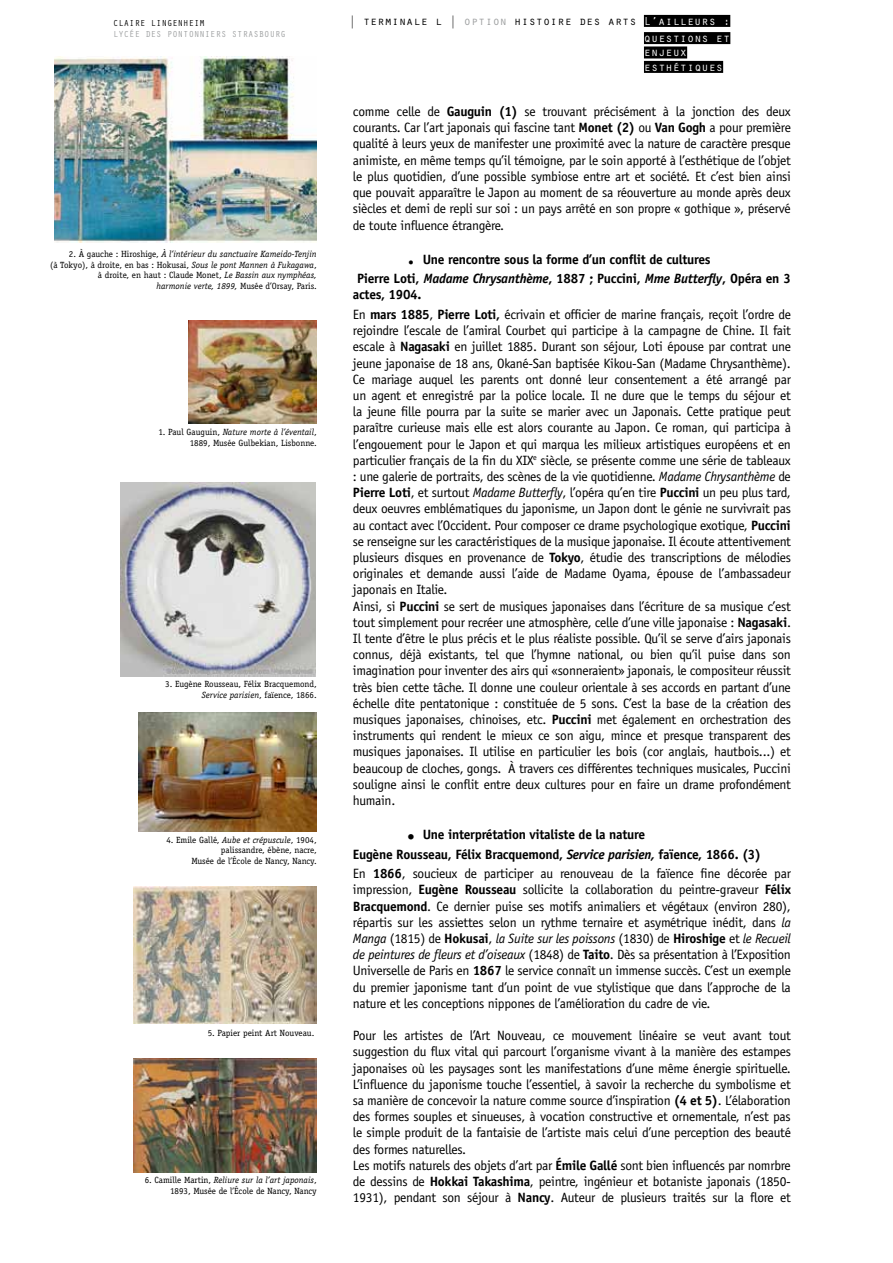
<style>
.page{position:relative;width:893px;height:1263px;background:#fff}
.page>*{position:absolute;margin:0;border:0;box-sizing:border-box;transform-origin:0 0}
.t1{font:13.5px/16.2px "Officina Sans Std";letter-spacing:-.02em;color:#000}
.t2{font:700 13.5px/19.5px "Officina Sans Std";letter-spacing:-.02em;color:#000}
.t3{font:12px/17.2px "Orator Std";color:#000;text-align:right}
.t4{font:12px/14.4px "Orator Std";color:#fff}
.t5{font:9px/10.5px "Officina Serif Std";color:#000;text-align:right}
.t6{font:italic 9px/10.5px "Officina Serif Std";color:#000;text-align:right}
.t7{font:9px "Orator Std";color:#9c9e9f}
.t8{font:9px "Orator Std";color:#000}
.s1{font-style:normal}
.s2{font-style:italic}
.s3{color:#9c9e9f}
.s4{color:#fff}
.s5{font-weight:700}
.s6{font-weight:400;font-size:28.5px}
.s7{font-size:28.5px}
.s8{font-weight:400}
</style>
<div class="page">
<div style="left:644px;top:15px;width:86px;height:12px;background:#000"></div>
<div style="left:644px;top:32px;width:86px;height:12px;background:#000"></div>
<div style="left:644px;top:46px;width:43px;height:12px;background:#000"></div>
<div style="left:644px;top:61px;width:79px;height:12px;background:#000"></div>
<img style="left:189px;top:320px;width:128px;height:104px">
<img style="left:133px;top:1058px;width:184px;height:114px">
<img style="left:138px;top:713px;width:178px;height:118px">
<img style="left:54px;top:56px;width:263px;height:187px">
<img style="left:133px;top:887px;width:184px;height:136px">
<img style="left:120px;top:482px;width:196px;height:195px">
<p class="t8" style="left:113px;top:17px;width:93px">CLAIRE LINGENHEIM</p>
<p class="t7" style="left:113px;top:28px;width:174px">LYCÉE DES PONTONNIERS STRASBOURG</p>
<p class="t6" style="left:50px;top:249px;width:268px"><span class="s1">2. À gauche : Hiroshige,</span> À l’intérieur du sanctuaire Kameido-Tenjin<br><span class="s1">(à Tokyo), à droite, en bas : Hokusai,</span> Sous le pont Mannen à Fukagawa<span class="s1">, à droite, en haut : Claude Monet,</span> Le Bassin aux nymphéas,<br>harmonie verte, 1899, <span class="s1">Musée d’Orsay, Paris.</span></p>
<p class="t5" style="left:158px;top:427px;width:160px">1. Paul Gauguin, <span class="s2">Nature morte à l’éventail</span>,<br>1889, Musée Gulbekian, Lisbonne.</p>
<p class="t5" style="left:165px;top:678px;width:153px">3. Eugène Rousseau, Félix Bracquemond,<br><span class="s2">Service parisien</span>, faïence, 1866.</p>
<p class="t5" style="left:166px;top:834px;width:152px">4. Emile Gallé, <span class="s2">Aube et crépuscule</span>, 1904, palissandre, ébène, nacre,<br>Musée de l’École de Nancy, Nancy.</p>
<p class="t5" style="left:208px;top:1027px;width:108px">5. Papier peint Art Nouveau.</p>
<p class="t5" style="left:145px;top:1175px;width:173px">6. Camille Martin, <span class="s2">Reliure sur la l’art japonais</span>,<br>1893, Musée de l’École de Nancy, Nancy</p>
<p class="t3" style="left:349px;top:11px;width:383px">| terminale l | <span class="s3">option</span> histoire des arts <span class="s4">L’ailleurs : questions et</span></p>
<p class="t4" style="left:644px;top:44px;width:81px">enjeux esthétiques</p>
<p class="t1" style="left:353px;top:103px;width:439px;text-align:justify">comme celle de <span class="s5">Gauguin (1)</span> se trouvant précisément à la jonction des deux courants. Car l’art japonais qui fascine tant <span class="s5">Monet (2)</span> ou <span class="s5">Van Gogh</span> a pour première qualité à leurs yeux de manifester une proximité avec la nature de caractère presque animiste, en même temps qu’il témoigne, par le soin apporté à l’esthétique de l’objet le plus quotidien, d’une possible symbiose entre art et société. Et c’est bien ainsi que pouvait apparaître le Japon au moment de sa réouverture au monde après deux siècles et demi de repli sur soi : un pays arrêté en son propre « gothique », préservé de toute influence étrangère.</p>
<p class="t2" style="left:357px;top:249px;width:435px;text-indent:50px"><span class="s6">.</span> Une rencontre sous la forme d’un conflit de cultures<br>Pierre Loti, <span class="s2">Madame Chrysanthème</span>, 1887 ; Puccini, <span class="s2">Mme Butterfly</span>, Opéra en 3</p>
<p class="t1" style="left:353px;top:285px;width:439px;line-height:19.5px"><span class="s5">actes, 1904.<br></span>En <span class="s5">mars 1885</span>, <span class="s5">Pierre Loti,</span> écrivain et officier de marine français, reçoit l’ordre de</p>
<p class="t1" style="left:353px;top:322px;width:440px">rejoindre l’escale de l’amiral Courbet qui participe à la campagne de Chine. Il fait escale à <span class="s5">Nagasaki</span> en juillet 1885. Durant son séjour, Loti épouse par contrat une jeune japonaise de 18 ans, Okané-San baptisée Kikou-San (Madame Chrysanthème).<br>Ce mariage auquel les parents ont donné leur consentement a été arrangé par un agent et enregistré par la police locale. Il ne dure que le temps du séjour et la jeune fille pourra par la suite se marier avec un Japonais. Cette pratique peut paraître curieuse mais elle est alors courante au Japon. Ce roman, qui participa à l’engouement pour le Japon et qui marqua les milieux artistiques européens et en particulier français de la fin du XIX<sup>e</sup> siècle, se présente comme une série de tableaux : une galerie de portraits, des scènes de la vie quotidienne. <span class="s2">Madame Chrysanthème</span> de <span class="s5">Pierre Loti</span>, et surtout <span class="s2">Madame Butterfly</span>, l’opéra qu’en tire <span class="s5">Puccini</span> un peu plus tard, deux oeuvres emblématiques du japonisme, un Japon dont le génie ne survivrait pas au contact avec l’Occident. Pour composer ce drame psychologique exotique, <span class="s5">Puccini </span>se renseigne sur les caractéristiques de la musique japonaise. Il écoute attentivement plusieurs disques en provenance de <span class="s5">Tokyo</span>, étudie des transcriptions de mélodies originales et demande aussi l’aide de Madame Oyama, épouse de l’ambassadeur japonais en Italie.<br>Ainsi, si <span class="s5">Puccini</span> se sert de musiques japonaises dans l’écriture de sa musique c’est tout simplement pour recréer une atmosphère, celle d’une ville japonaise : <span class="s5">Nagasaki</span>.<br>Il tente d’être le plus précis et le plus réaliste possible. Qu’il se serve d’airs japonais connus, déjà existants, tel que l’hymne national, ou bien qu’il puise dans son imagination pour inventer des airs qui «sonneraient» japonais, le compositeur réussit très bien cette tâche. Il donne une couleur orientale à ses accords en partant d’une échelle dite pentatonique : constituée de 5 sons. C’est la base de la création des musiques japonaises, chinoises, etc. <span class="s5">Puccini</span> met également en orchestration des instruments qui rendent le mieux ce son aigu, mince et presque transparent des musiques japonaises. Il utilise en particulier les bois (cor anglais, hautbois...) et beaucoup de cloches, gongs. À travers ces différentes techniques musicales, Puccini souligne ainsi le conflit entre deux cultures pour en faire un drame profondément humain.</p>
<p class="t2" style="left:353px;top:825px;width:439px;text-indent:54px"><span class="s7">.</span> Une interprétation vitaliste de la nature<br>Eugène Rousseau, Félix Bracquemond, <span class="s2">Service parisien,</span> faïence, 1866. (3)<br><span class="s8">En</span> 1866<span class="s8">, soucieux de participer au renouveau de la faïence fine décorée par</span></p>
<p class="t1" style="left:353px;top:882px;width:440px;text-align:justify">impression, <span class="s5">Eugène Rousseau</span> sollicite la collaboration du peintre-graveur <span class="s5">Félix Bracquemond</span>. Ce dernier puise ses motifs animaliers et végétaux (environ 280), répartis sur les assiettes selon un rythme ternaire et asymétrique inédit, dans <span class="s2">la Manga</span> (1815) de <span class="s5">Hokusai</span>, <span class="s2">la Suite sur les poissons</span> (1830) de <span class="s5">Hiroshige</span> et <span class="s2">le Recueil de peintures de fleurs et d’oiseaux</span> (1848) de <span class="s5">Taito</span>. Dès sa présentation à l’Exposition Universelle de Paris en <span class="s5">1867</span> le service connaît un immense succès. C’est un exemple du premier japonisme tant d’un point de vue stylistique que dans l’approche de la nature et les conceptions nippones de l’amélioration du cadre de vie.</p>
<p class="t1" style="left:353px;top:1027px;width:440px">Pour les artistes de l’Art Nouveau, ce mouvement linéaire se veut avant tout suggestion du flux vital qui parcourt l’organisme vivant à la manière des estampes japonaises où les paysages sont les manifestations d’une même énergie spirituelle.<br>L’influence du japonisme touche l’essentiel, à savoir la recherche du symbolisme et sa manière de concevoir la nature comme source d’inspiration <span class="s5">(4 et 5)</span>. L’élaboration des formes souples et sinueuses, à vocation constructive et ornementale, n’est pas le simple produit de la fantaisie de l’artiste mais celui d’une perception des beauté des formes naturelles.<br>Les motifs naturels des objets d’art par <span class="s5">Émile Gallé</span> sont bien influencés par nomrbre de dessins de <span class="s5">Hokkai Takashima</span>, peintre, ingénieur et botaniste japonais (1850- 1931), pendant son séjour à <span class="s5">Nancy</span>. Auteur de plusieurs traités sur la flore et</p>
</div>
